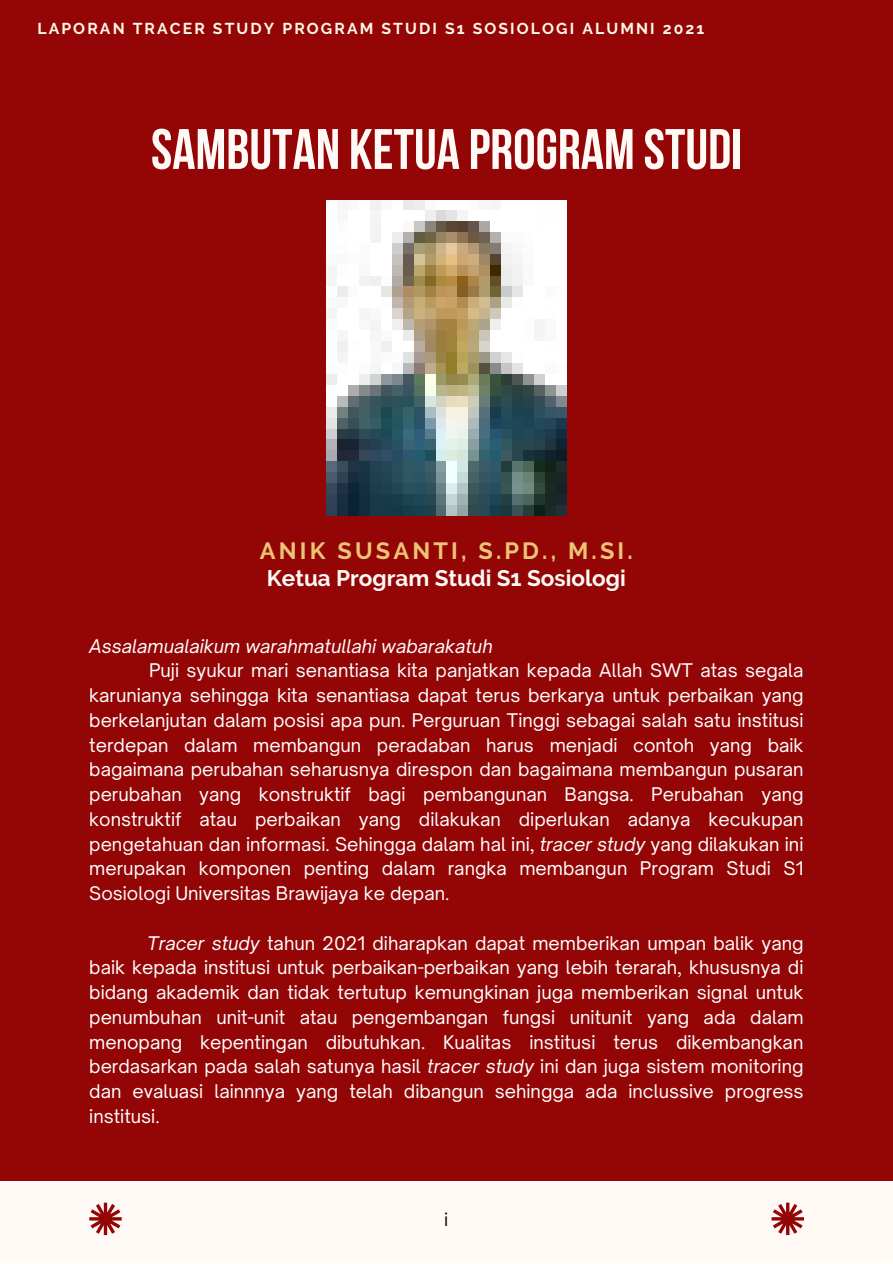
<style>
.page{position:relative;width:893px;height:1264px;background:#fff}
.page>*{position:absolute;margin:0;border:0;box-sizing:border-box;transform-origin:0 0}
.t1{font:57px "Bebas Neue Cyrillic";color:#fffaf6}
.t2{font:700 23.55px "Raleway";letter-spacing:.135em;color:#ecc377}
.t3{font:700 22.5px "Raleway";color:#fffaf6}
.t4{font:18px/24.8px "Open Sauce One";color:#fff;text-align:justify}
.t5{font:italic 18px "Open Sauce One";color:#fff}
.t6{font:18px "Canva Sans";color:#000}
.t7{font:700 15.75px "Raleway";letter-spacing:.135em;color:#fff7e9}
.s1{font-style:italic}
</style>
<div class="page">
<div style="left:0;top:0;width:892px;height:1262px;background:#940606"></div>
<div style="left:0;top:1181px;width:892px;height:81px;background:#fffaf6"></div>
<svg style="left:89px;top:1202px;width:33px;height:32px"></svg>
<svg style="left:771px;top:1202px;width:33px;height:32px"></svg>
<img style="left:326px;top:200px;width:241px;height:315px">
<p class="t7" style="left:37px;top:20px;width:668px">LAPORAN TRACER STUDY PROGRAM STUDI S1 SOSIOLOGI ALUMNI 2021</p>
<h1 class="t1" style="left:151px;top:118px;width:592px">SAMBUTAN KETUA PROGRAM STUDI</h1>
<h2 class="t2" style="left:260px;top:537px;width:374px">ANIK SUSANTI, S.PD., M.SI.</h2>
<p class="t3" style="left:267px;top:565px;width:360px">Ketua Program Studi S1 Sosiologi</p>
<p class="t5" style="left:89px;top:634px;width:405px">Assalamualaikum warahmatullahi wabarakatuh</p>
<p class="t4" style="left:89px;top:658px;width:716px;text-indent:60px">Puji syukur mari senantiasa kita panjatkan kepada Allah SWT atas segala karunianya sehingga kita senantiasa dapat terus berkarya untuk perbaikan yang berkelanjutan dalam posisi apa pun. Perguruan Tinggi sebagai salah satu institusi terdepan dalam membangun peradaban harus menjadi contoh yang baik bagaimana perubahan seharusnya direspon dan bagaimana membangun pusaran perubahan yang konstruktif bagi pembangunan Bangsa. Perubahan yang konstruktif atau perbaikan yang dilakukan diperlukan adanya kecukupan pengetahuan dan informasi. Sehingga dalam hal ini, <span class="s1">tracer study</span> yang dilakukan ini merupakan komponen penting dalam rangka membangun Program Studi S1<br>Sosiologi Universitas Brawijaya ke depan.</p>
<p class="t4" style="left:89px;top:930px;width:715px;text-indent:58px"><span class="s1">Tracer study</span> tahun 2021 diharapkan dapat memberikan umpan balik yang baik kepada institusi untuk perbaikan-perbaikan yang lebih terarah, khususnya di bidang akademik dan tidak tertutup kemungkinan juga memberikan signal untuk penumbuhan unit-unit atau pengembangan fungsi unitunit yang ada dalam menopang kepentingan dibutuhkan. Kualitas institusi terus dikembangkan berdasarkan pada salah satunya hasil <span class="s1">tracer study</span> ini dan juga sistem monitoring dan evaluasi lainnnya yang telah dibangun sehingga ada inclussive progress institusi.</p>
<p class="t6" style="left:444px;top:1208px;width:6px">i</p>
</div>
